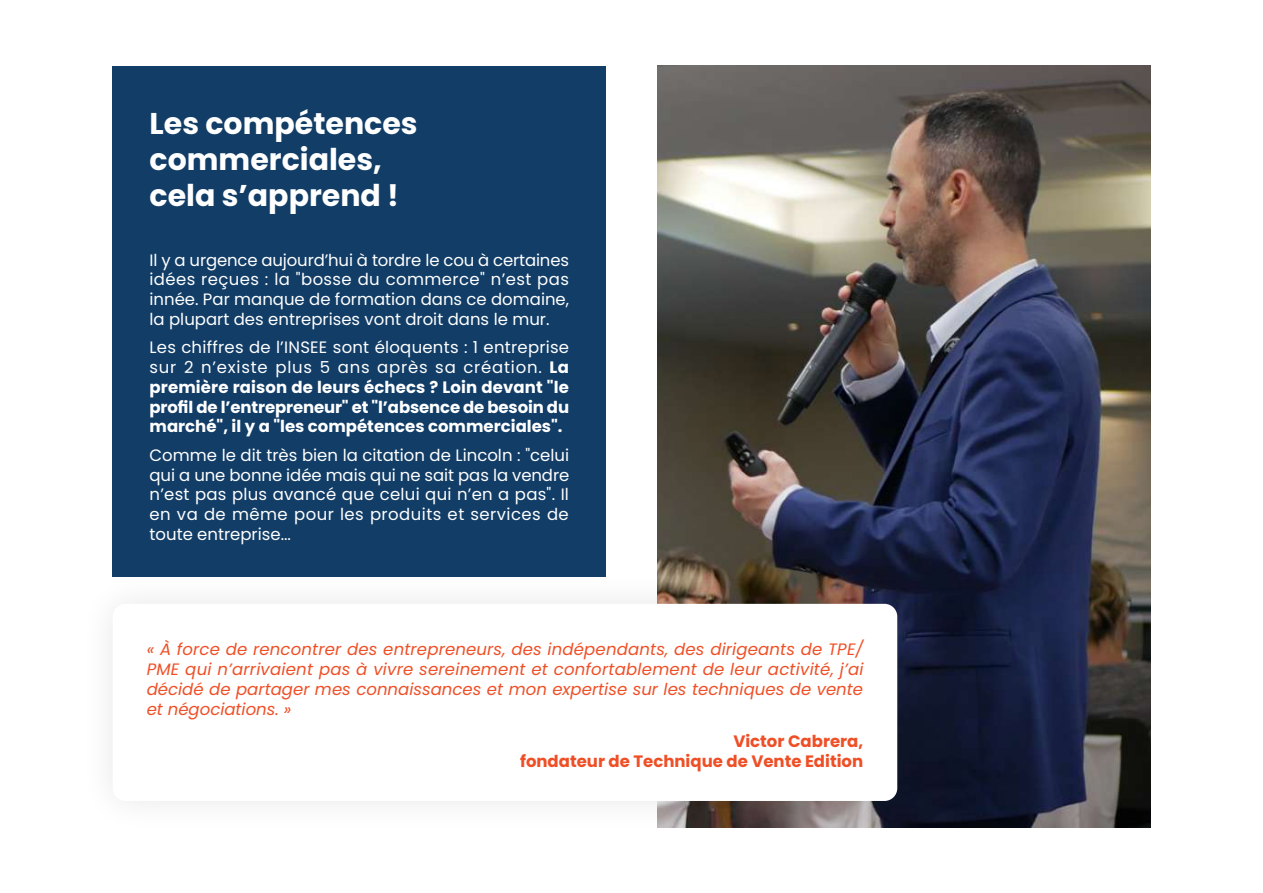
<style>
.page{position:relative;width:1263px;height:893px;background:#fff}
.page>*{position:absolute;margin:0;border:0;box-sizing:border-box;transform-origin:0 0}
.t1{font:700 30px/36px "Poppins";color:#fff}
.t2{font:16.5px/19.8px "Poppins";color:#fff;text-align:justify}
.t3{font:italic 16.5px/19.8px "Poppins";color:#ef4f26;text-align:justify}
.t4{font:700 16.5px/19.8px "Poppins";color:#fff;text-align:justify}
.t5{font:700 16.5px/19.8px "Poppins";color:#ef4f26;text-align:right}
.s1{font-weight:400}
</style>
<div class="page">
<div style="left:113px;top:66px;width:493px;height:511px;background:#113d67"></div>
<img style="left:657px;top:66px;width:493px;height:761px">
<div style="left:79px;top:570px;width:852px;height:264px;background:#000;opacity:.1"></div>
<div style="left:113px;top:604px;width:784px;height:197px;background:#fff;border-radius:13px"></div>
<h1 class="t1" style="left:150px;top:106px;width:270px">Les compétences commerciales, cela s’apprend !</h1>
<p class="t2" style="left:150px;top:250px;width:421px">Il y a urgence aujourd’hui à tordre le cou à certaines idées reçues : la "bosse du commerce" n’est pas innée. Par manque de formation dans ce domaine, la plupart des entreprises vont droit dans le mur.</p>
<p class="t4" style="left:150px;top:338px;width:421px"><span class="s1">Les chiffres de l’INSEE sont éloquents : 1 entreprise sur 2 n’existe plus 5 ans après sa création.</span> La première raison de leurs échecs ? Loin devant "le profil de l’entrepreneur" et "l’absence de besoin du marché", il y a "les compétences commerciales".</p>
<p class="t2" style="left:150px;top:445px;width:421px">Comme le dit très bien la citation de Lincoln : "celui qui a une bonne idée mais qui ne sait pas la vendre n’est pas plus avancé que celui qui n’en a pas". Il en va de même pour les produits et services de toute entreprise...</p>
<p class="t3" style="left:147px;top:640px;width:718px">« À force de rencontrer des entrepreneurs, des indépendants, des dirigeants de TPE/ PME qui n’arrivaient pas à vivre sereinement et confortablement de leur activité, j’ai décidé de partager mes connaissances et mon expertise sur les techniques de vente et négociations. »</p>
<p class="t5" style="left:520px;top:731px;width:345px">Victor Cabrera,<br>fondateur de Technique de Vente Edition</p>
</div>
